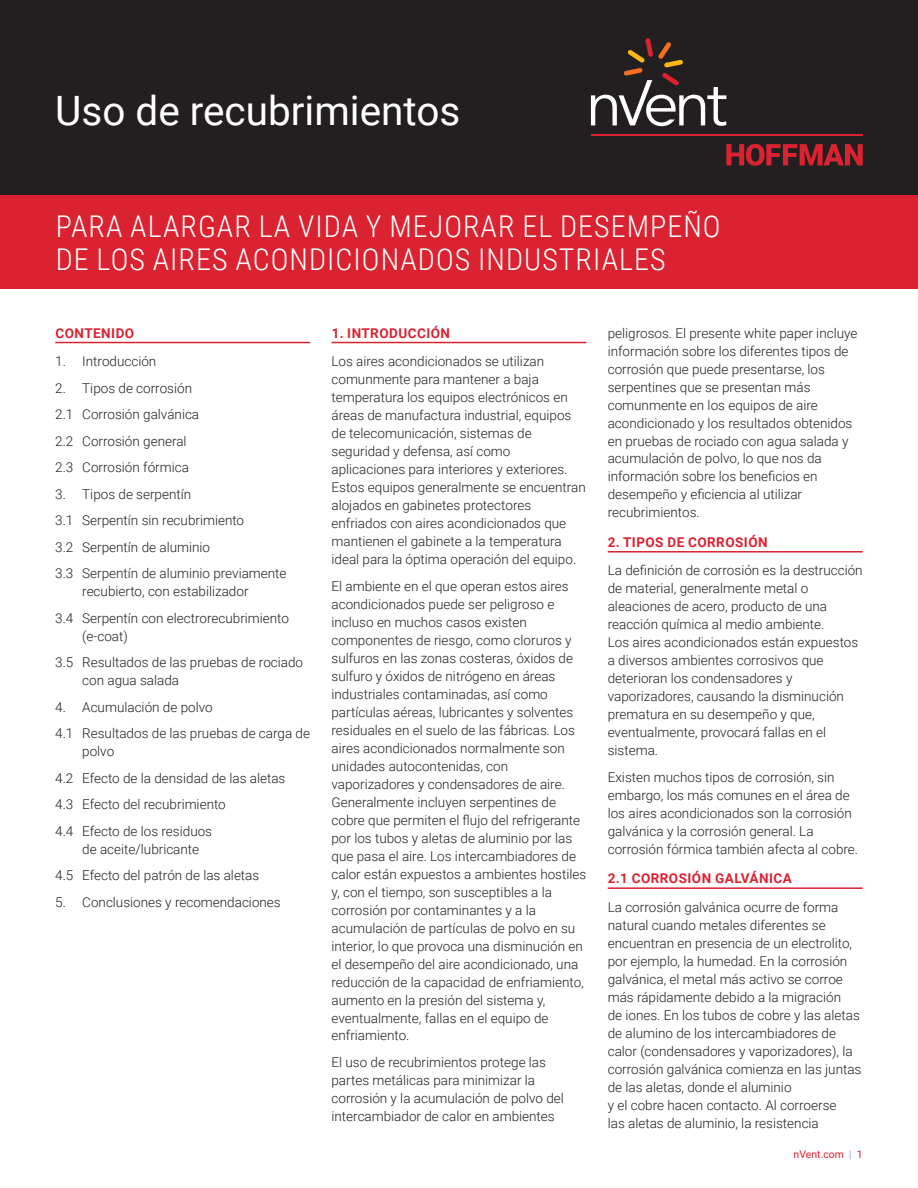
<style>
.page{position:relative;width:918px;height:1188px;background:#fff}
.page>*{position:absolute;margin:0;border:0;box-sizing:border-box;transform-origin:0 0}
.t1{font:40.5px "Roboto";color:#fff}
.t2{font:300 30px/33.8px "Roboto Condensed";letter-spacing:.035em;color:#fff}
.t3{font:300 13.5px/18px "Roboto";color:#231f20}
.t4{font:700 13.5px "Roboto";letter-spacing:.035em;color:#db2230}
.t5{font:10.5px "Roboto";color:#db2230}
.s1{font-weight:300;color:#8f959e}
</style>
<div class="page">
<div style="left:0;top:0;width:918px;height:196px;background:#231f20"></div>
<svg style="left:726px;top:144px;width:137px;height:22px"></svg>
<hr style="left:591px;top:134px;width:272px;height:2px;background:#db2230">
<svg style="left:591px;top:38px;width:135px;height:88px"></svg>
<div style="left:0;top:196px;width:918px;height:93px;background:#db2230"></div>
<hr style="left:55px;top:342px;width:255px;height:1px;background:#db2230">
<hr style="left:332px;top:342px;width:254px;height:1px;background:#db2230">
<hr style="left:608px;top:551px;width:255px;height:2px;background:#db2230">
<hr style="left:608px;top:887px;width:255px;height:2px;background:#db2230">
<h1 class="t1" style="left:55px;top:83px;width:407px">Uso de recubrimientos</h1>
<h2 class="t2" style="left:56px;top:208px;width:666px">PARA ALARGAR LA VIDA Y MEJORAR EL DESEMPEÑO<br>DE LOS AIRES ACONDICIONADOS INDUSTRIALES</h2>
<p class="t4" style="left:56px;top:323px;width:80px">CONTENIDO</p>
<p class="t3" style="left:55px;top:352px;width:103px">1. Introducción</p>
<p class="t3" style="left:55px;top:374px;width:145px;line-height:26.5px">2. Tipos de corrosión<br>2.1 Corrosión galvánica<br>2.2 Corrosión general<br>2.3 Corrosión fórmica</p>
<p class="t3" style="left:55px;top:480px;width:233px;line-height:26.5px">3. Tipos de serpentín<br>3.1 Serpentín sin recubrimiento<br>3.2 Serpentín de aluminio<br>3.3 Serpentín de aluminio previamente</p>
<p class="t3" style="left:55px;top:578px;width:235px;line-height:26.5px;text-indent:27px">recubierto, con estabilizador<br>3.4 Serpentín con electrorecubrimiento</p>
<p class="t3" style="left:55px;top:622px;width:249px;line-height:26.5px;text-indent:27px">(e-coat)<br>3.5 Resultados de las pruebas de rociado</p>
<p class="t3" style="left:82px;top:671px;width:98px">con agua salada</p>
<p class="t3" style="left:55px;top:693px;width:256px;line-height:26.5px">4. Acumulación de polvo<br>4.1 Resultados de las pruebas de carga de</p>
<p class="t3" style="left:55px;top:738px;width:232px;line-height:26.5px;text-indent:27px">polvo<br>4.2 Efecto de la densidad de las aletas<br>4.3 Efecto del recubrimiento<br>4.4 Efecto de los residuos</p>
<p class="t3" style="left:55px;top:835px;width:206px;line-height:26.5px;text-indent:27px">de aceite/lubricante<br>4.5 Efecto del patrón de las aletas</p>
<p class="t3" style="left:55px;top:892px;width:227px">5. Conclusiones y recomendaciones</p>
<p class="t4" style="left:332px;top:323px;width:120px">1. INTRODUCCIÓN</p>
<p class="t3" style="left:332px;top:352px;width:256px">Los aires acondicionados se utilizan comunmente para mantener a baja temperatura los equipos electrónicos en áreas de manufactura industrial, equipos de telecomunicación, sistemas de seguridad y defensa, así como aplicaciones para interiores y exteriores.<br>Estos equipos generalmente se encuentran alojados en gabinetes protectores enfriados con aires acondicionados que mantienen el gabinete a la temperatura ideal para la óptima operación del equipo.</p>
<p class="t3" style="left:332px;top:576px;width:256px">El ambiente en el que operan estos aires acondicionados puede ser peligroso e incluso en muchos casos existen componentes de riesgo, como cloruros y sulfuros en las zonas costeras, óxidos de sulfuro y óxidos de nitrógeno en áreas industriales contaminadas, así como partículas aéreas, lubricantes y solventes residuales en el suelo de las fábricas. Los aires acondicionados normalmente son unidades autocontenidas, con vaporizadores y condensadores de aire.<br>Generalmente incluyen serpentines de cobre que permiten el flujo del refrigerante por los tubos y aletas de aluminio por las que pasa el aire. Los intercambiadores de calor están expuestos a ambientes hostiles y, con el tiempo, son susceptibles a la corrosión por contaminantes y a la acumulación de partículas de polvo en su interior, lo que provoca una disminución en el desempeño del aire acondicionado, una reducción de la capacidad de enfriamiento, aumento en la presión del sistema y, eventualmente, fallas en el equipo de enfriamiento.</p>
<p class="t3" style="left:332px;top:1053px;width:234px">El uso de recubrimientos protege las partes metálicas para minimizar la corrosión y la acumulación de polvo del intercambiador de calor en ambientes</p>
<p class="t3" style="left:608px;top:323px;width:251px">peligrosos. El presente white paper incluye información sobre los diferentes tipos de corrosión que puede presentarse, los serpentines que se presentan más comunmente en los equipos de aire acondicionado y los resultados obtenidos en pruebas de rociado con agua salada y acumulación de polvo, lo que nos da información sobre los beneficios en desempeño y eficiencia al utilizar recubrimientos.</p>
<p class="t4" style="left:608px;top:532px;width:161px">2. TIPOS DE CORROSIÓN</p>
<p class="t3" style="left:608px;top:561px;width:256px">La definición de corrosión es la destrucción de material, generalmente metal o aleaciones de acero, producto de una reacción química al medio ambiente.<br>Los aires acondicionados están expuestos a diversos ambientes corrosivos que deterioran los condensadores y vaporizadores, causando la disminución prematura en su desempeño y que, eventualmente, provocará fallas en el sistema.</p>
<p class="t3" style="left:608px;top:768px;width:252px">Existen muchos tipos de corrosión, sin embargo, los más comunes en el área de los aires acondicionados son la corrosión galvánica y la corrosión general. La corrosión fórmica también afecta al cobre.</p>
<p class="t4" style="left:608px;top:869px;width:185px">2.1 CORROSIÓN GALVÁNICA</p>
<p class="t3" style="left:608px;top:897px;width:255px">La corrosión galvánica ocurre de forma natural cuando metales diferentes se encuentran en presencia de un electrolito, por ejemplo, la humedad. En la corrosión galvánica, el metal más activo se corroe más rápidamente debido a la migración<br>de iones. En los tubos de cobre y las aletas de alumino de los intercambiadores de calor (condensadores y vaporizadores), la corrosión galvánica comienza en las juntas de las aletas, donde el aluminio<br>y el cobre hacen contacto. Al corroerse<br>las aletas de aluminio, la resistencia</p>
<p class="t5" style="left:794px;top:1147px;width:71px">nVent.com <span class="s1">|</span> 1</p>
</div>
